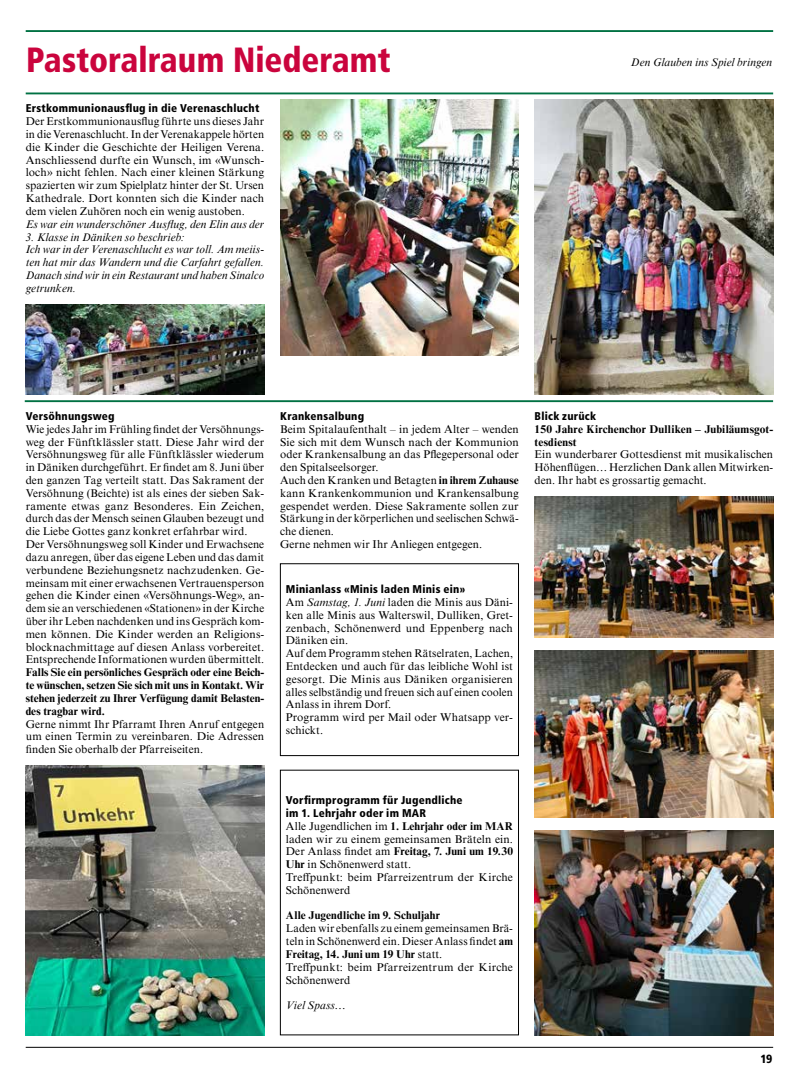
<style>
.page{position:relative;width:798px;height:1081px;background:#fff}
.page>*{position:absolute;margin:0;border:0;box-sizing:border-box;transform-origin:0 0}
.t1{font:900 condensed 35px "Frutiger LT Std";color:#ca043d;scale:.95 1}
.t2{font:900 condensed 11.88px "Frutiger LT Std";color:#000}
.t3{font:11.25px/12.9px "Times NRMT Pro";letter-spacing:.01em;color:#000}
.t4{font:italic 11.25px/12.8px "Times NRMT Pro";letter-spacing:.01em;color:#000}
.t5{font:700 11.25px/12.9px "Times NRMT Pro";letter-spacing:.01em;color:#000;text-align:justify}
.t6{font:900 condensed 11.25px/12.9px "Frutiger LT Std";letter-spacing:.02em;color:#000}
.s1{font-weight:700}
.s2{font-style:italic}
</style>
<div class="page">
<hr style="left:26px;top:30px;width:746px;height:2px;background:#007143">
<hr style="left:26px;top:92px;width:746px;height:2px;background:#007143">
<hr style="left:25px;top:400px;width:747px;height:2px;background:#007143">
<hr style="left:26px;top:1047px;width:746px;height:1px;background:#000">
<img style="left:280px;top:99px;width:238px;height:257px">
<img style="left:534px;top:99px;width:239px;height:295px">
<div style="left:280px;top:563px;width:238px;height:193px;border:1px solid #000"></div>
<img style="left:534px;top:650px;width:239px;height:167px">
<img style="left:534px;top:497px;width:239px;height:141px">
<img style="left:534px;top:830px;width:238px;height:205px">
<img style="left:26px;top:766px;width:238px;height:269px">
<img style="left:26px;top:304px;width:238px;height:90px">
<h1 class="t1" style="left:26px;top:39px;width:385px">Pastoralraum Niederamt</h1>
<p class="t6" style="left:26px;top:102px;width:235px">Erstkommunionausflug in die Verenaschlucht</p>
<p class="t3" style="left:26px;top:116px;width:240px;text-align:justify">Der Erstkommunionausflug führte uns dieses Jahr in die Verenaschlucht. In der Verenakappele hörten die Kinder die Geschichte der Heiligen Verena.<br>Anschliessend durfte ein Wunsch, im «Wunsch&shy;loch» nicht fehlen. Nach einer kleinen Stärkung spazierten wir zum Spielplatz hinter der St. Ursen Kathedrale. Dort konnten sich die Kinder nach dem vielen Zuhören noch ein wenig austoben.</p>
<p class="t4" style="left:26px;top:218px;width:240px">Es war ein wunderschöner Ausflug, den Elin aus der</p>
<p class="t4" style="left:26px;top:231px;width:240px">3. Klasse in Däniken so beschrieb:<br>Ich war in der Verenaschlucht es war toll. Am meiis&shy;ten hat mir das Wandern und die Carfahrt gefallen.<br>Danach sind wir in ein Restaurant und haben Sinalco getrunken.</p>
<p class="t4" style="left:630px;top:57px;width:143px">Den Glauben ins Spiel bringen</p>
<p class="t6" style="left:26px;top:409px;width:90px">Versöhnungsweg</p>
<p class="t3" style="left:26px;top:423px;width:240px">Wie jedes Jahr im Frühling findet der Versöhnungs&shy;weg der Fünftklässler statt. Diese Jahr wird der Versöhnungsweg für alle Fünftklässler wiederum in Däniken durchgeführt. Er findet am 8. Juni über den ganzen Tag verteilt statt. Das Sakrament der Versöhnung (Beichte) ist als eines der sieben Sak&shy;ramente etwas ganz Besonderes. Ein Zeichen, durch das der Mensch seinen Glauben bezeugt und die Liebe Gottes ganz konkret erfahrbar wird.<br>Der Versöhnungsweg soll Kinder und Erwachsene dazu anregen, über das eigene Leben und das damit verbundene Beziehungsnetz nachzudenken. Ge&shy;meinsam mit einer erwachsenen Vertrauensperson gehen die Kinder einen «Versöhnungs-Weg», an&shy;dem sie an verschiedenen «Stationen» in der Kirche über ihr Leben nachdenken und ins Gespräch kom&shy;men können. Die Kinder werden an Religions&shy;blocknachmittage auf diesen Anlass vorbereitet.<br>Entsprechende Informationen wurden übermittelt.</p>
<p class="t5" style="left:26px;top:666px;width:240px">Falls Sie ein persönliches Gespräch oder eine Beich&shy;te wünschen, setzen Sie sich mit uns in Kontakt. Wir stehen jederzeit zu Ihrer Verfügung damit Belasten&shy;des tragbar wird.</p>
<p class="t3" style="left:26px;top:718px;width:240px;text-align:justify">Gerne nimmt Ihr Pfarramt Ihren Anruf entgegen um einen Termin zu vereinbaren. Die Adressen finden Sie oberhalb der Pfarreiseiten.</p>
<p class="t6" style="left:280px;top:409px;width:85px">Krankensalbung</p>
<p class="t3" style="left:280px;top:423px;width:240px">Beim Spitalaufenthalt – in jedem Alter – wenden Sie sich mit dem Wunsch nach der Kommunion oder Krankensalbung an das Pflegepersonal oder den Spitalseelsorger.<br>Auch den Kranken und Betagten <span class="s1">in ihrem Zuhause </span>kann Krankenkommunion und Krankensalbung gespendet werden. Diese Sakramente sollen zur Stärkung in der körperlichen und seelischen Schwä&shy;che dienen.<br>Gerne nehmen wir Ihr Anliegen entgegen.</p>
<p class="t6" style="left:286px;top:583px;width:181px">Minianlass «Minis laden Minis ein»</p>
<p class="t3" style="left:286px;top:596px;width:228px">Am <span class="s2">Samstag, 1. Juni</span> laden die Minis aus Däni&shy;ken alle Minis aus Walterswil, Dulliken, Gret&shy;zenbach, Schönenwerd und Eppenberg nach Däniken ein.<br>Auf dem Programm stehen Rätselraten, Lachen, Entdecken und auch für das leibliche Wohl ist gesorgt. Die Minis aus Däniken organisieren alles selbständig und freuen sich auf einen coolen Anlass in ihrem Dorf.<br>Programm wird per Mail oder Whatsapp ver&shy;schickt.</p>
<p class="t6" style="left:534px;top:409px;width:63px">Blick zurück</p>
<p class="t5" style="left:534px;top:423px;width:240px">150 Jahre Kirchenchor Dulliken – Jubiläumsgot&shy;tesdienst</p>
<p class="t3" style="left:534px;top:449px;width:240px;text-align:justify">Ein wunderbarer Gottesdienst mit musikalischen Höhenflügen… Herzlichen Dank allen Mitwirken&shy;den. Ihr habt es grossartig gemacht.</p>
<p class="t6" style="left:286px;top:794px;width:178px">Vorfirmprogramm für Jugendliche im 1. Lehrjahr oder im MAR</p>
<p class="t3" style="left:286px;top:820px;width:228px">Alle Jugendlichen im <span class="s1">1. Lehrjahr oder im MAR </span>laden wir zu einem gemeinsamen Bräteln ein.<br>Der Anlass findet am <span class="s1">Freitag, 7. Juni um 19.30<br>Uhr</span> in Schönenwerd statt.<br>Treffpunkt: beim Pfarreizentrum der Kirche Schönenwerd</p>
<p class="t5" style="left:286px;top:909px;width:156px">Alle Jugendliche im 9. Schuljahr</p>
<p class="t3" style="left:286px;top:922px;width:228px">Laden wir ebenfalls zu einem gemeinsamen Brä&shy;teln in Schönenwerd ein. Dieser Anlass findet <span class="s1">am Freitag, 14. Juni um 19 Uhr</span> statt.<br>Treffpunkt: beim Pfarreizentrum der Kirche Schönenwerd</p>
<p class="t4" style="left:286px;top:999px;width:61px">Viel Spass…</p>
<p class="t2" style="left:760px;top:1052px;width:14px">19</p>
</div>
